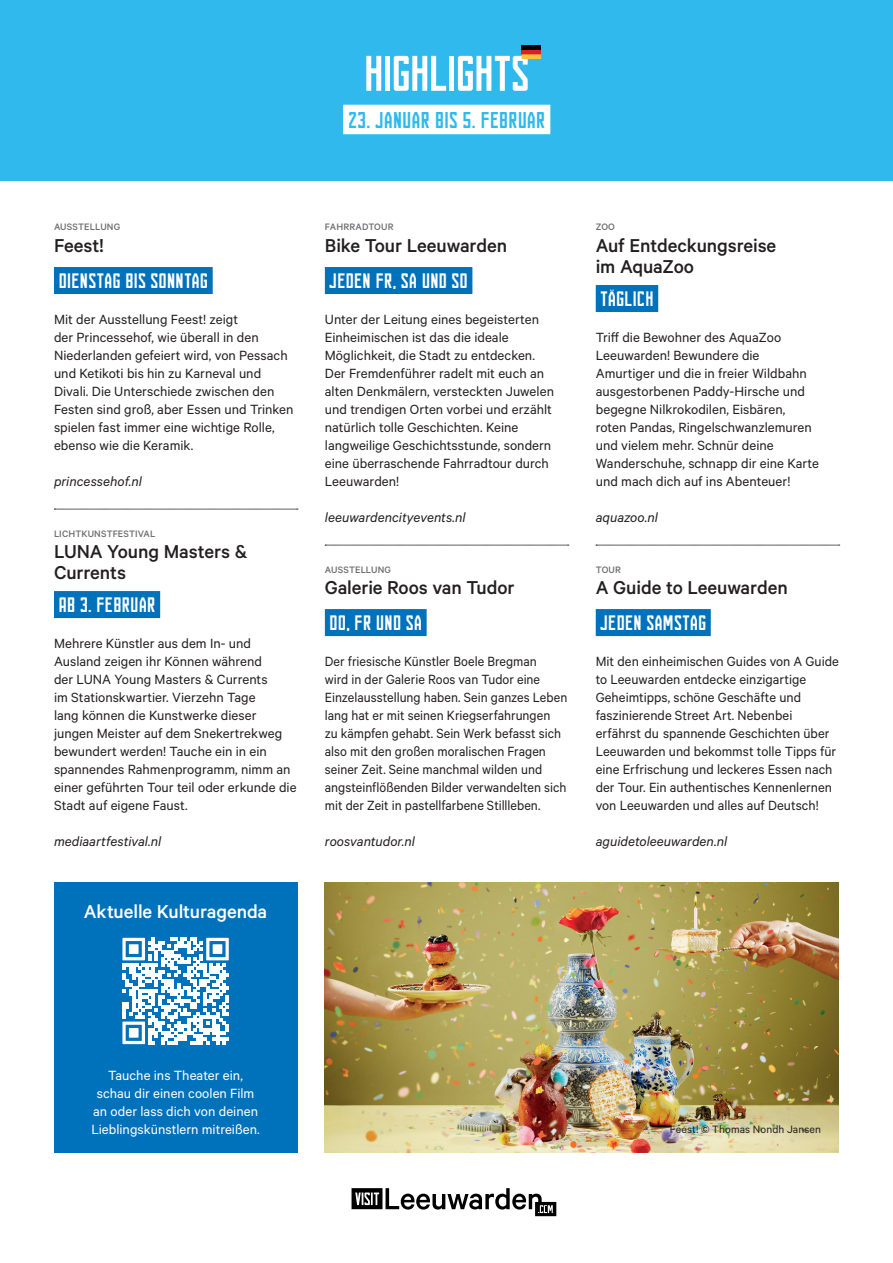
<style>
.page{position:relative;width:893px;height:1263px;background:#fff}
.page>*{position:absolute;margin:0;border:0;box-sizing:border-box;transform-origin:0 0}
.t1{font:condensed 50.25px "FUNCTION";letter-spacing:-.035em;color:#fff}
.t2{font:condensed 22.95px "FUNCTION";letter-spacing:-.005em;color:#2fb9ec}
.t3{font:500 21px/21px "Calibre";letter-spacing:-.01em;color:#231f20}
.t4{font:condensed 21px "FUNCTION";letter-spacing:-.005em;color:#fff}
.t5{font:500 21px "Calibre";letter-spacing:-.01em;color:#fff}
.t6{font:15px/18px "Calibre";color:#231f20}
.t7{font:15px/18px "Calibre";color:#231f20;scale:.95 1}
.t8{font:italic 15px "Calibre";color:#231f20}
.t9{font:15px/18px "Calibre";color:#fff;text-align:center}
.t10{font:12px "Calibre";letter-spacing:.01em;color:#231f20}
.t11{font:500 10.5px "Calibre";letter-spacing:.01em;color:#6c6d70}
</style>
<div class="page">
<div style="left:0;top:0;width:893px;height:180px;background:#2fb9ec"></div>
<div style="left:343px;top:105px;width:207px;height:29px;background:#fff"></div>
<svg style="left:352px;top:1188px;width:204px;height:28px"></svg>
<div style="left:522px;top:45px;width:19px;height:5px;background:#000001"></div>
<hr style="left:522px;top:50px;width:19px;height:4px;background:#da1f27">
<svg style="left:522px;top:54px;width:19px;height:5px"></svg>
<img style="left:325px;top:882px;width:514px;height:270px">
<div style="left:54px;top:882px;width:243px;height:270px;background:#0072bc"></div>
<svg style="left:122px;top:938px;width:107px;height:106px"></svg>
<div style="left:54px;top:267px;width:159px;height:27px;background:#0072bc"></div>
<svg style="left:54px;top:509px;width:244px;height:1px"></svg>
<div style="left:54px;top:591px;width:106px;height:27px;background:#0072bc"></div>
<div style="left:325px;top:267px;width:147px;height:27px;background:#0072bc"></div>
<svg style="left:325px;top:545px;width:244px;height:1px"></svg>
<div style="left:325px;top:609px;width:102px;height:27px;background:#0072bc"></div>
<div style="left:596px;top:285px;width:62px;height:27px;background:#0072bc"></div>
<svg style="left:596px;top:545px;width:244px;height:1px"></svg>
<div style="left:596px;top:609px;width:115px;height:27px;background:#0072bc"></div>
<h1 class="t1" style="left:363px;top:46px;width:168px">HIGHLIGHTS</h1>
<h2 class="t2" style="left:348px;top:107px;width:199px">23. JANUAR BIS 5. FEBRUAR</h2>
<p class="t11" style="left:54px;top:221px;width:68px">AUSSTELLUNG</p>
<h3 class="t3" style="left:54px;top:234px;width:51px">Feest!</h3>
<h3 class="t4" style="left:58px;top:269px;width:151px">DIENSTAG BIS SONNTAG</h3>
<p class="t6" style="left:54px;top:310px;width:241px">Mit der Ausstellung Feest! zeigt<br>der Princessehof, wie überall in den Niederlanden gefeiert wird, von Pessach und Ketikoti bis hin zu Karneval und Divali. Die Unterschiede zwischen den Festen sind groß, aber Essen und Trinken spielen fast immer eine wichtige Rolle, ebenso wie die Keramik.</p>
<p class="t8" style="left:54px;top:473px;width:89px">princessehof.nl</p>
<p class="t11" style="left:54px;top:528px;width:103px">LICHTKUNSTFESTIVAL</p>
<h3 class="t3" style="left:54px;top:540px;width:195px">LUNA Young Masters &amp;<br>Currents</h3>
<h3 class="t4" style="left:58px;top:593px;width:99px">AB 3. FEBRUAR</h3>
<p class="t6" style="left:54px;top:634px;width:244px">Mehrere Künstler aus dem In- und Ausland zeigen ihr Können während<br>der LUNA Young Masters &amp; Currents<br>im Stationskwartier. Vierzehn Tage<br>lang können die Kunstwerke dieser jungen Meister auf dem Snekertrekweg bewundert werden! Tauche ein in ein spannendes Rahmenprogramm, nimm an einer geführten Tour teil oder erkunde die Stadt auf eigene Faust.</p>
<p class="t8" style="left:54px;top:833px;width:109px">mediaartfestival.nl</p>
<h3 class="t5" style="left:84px;top:899px;width:185px">Aktuelle Kulturagenda</h3>
<p class="t11" style="left:325px;top:221px;width:70px">FAHRRADTOUR</p>
<h3 class="t3" style="left:325px;top:234px;width:184px">Bike Tour Leeuwarden</h3>
<h3 class="t4" style="left:329px;top:269px;width:140px">JEDEN FR, SA UND SO</h3>
<p class="t6" style="left:325px;top:310px;width:231px">Unter der Leitung eines begeisterten Einheimischen ist das die ideale Möglichkeit, die Stadt zu entdecken.<br>Der Fremdenführer radelt mit euch an alten Denkmälern, versteckten Juwelen und trendigen Orten vorbei und erzählt natürlich tolle Geschichten. Keine langweilige Geschichtsstunde, sondern eine überraschende Fahrradtour durch Leeuwarden!</p>
<p class="t8" style="left:325px;top:509px;width:142px">leeuwardencityevents.nl</p>
<p class="t11" style="left:325px;top:564px;width:68px">AUSSTELLUNG</p>
<h3 class="t3" style="left:325px;top:576px;width:191px">Galerie Roos van Tudor</h3>
<h3 class="t4" style="left:329px;top:611px;width:94px">DO, FR UND SA</h3>
<p class="t7" style="left:325px;top:652px;width:257px">Der friesische Künstler Boele Bregman<br>wird in der Galerie Roos van Tudor eine Einzelausstellung haben. Sein ganzes Leben lang hat er mit seinen Kriegserfahrungen<br>zu kämpfen gehabt. Sein Werk befasst sich also mit den großen moralischen Fragen seiner Zeit. Seine manchmal wilden und angsteinflößenden Bilder verwandelten sich mit der Zeit in pastellfarbene Stillleben.</p>
<p class="t8" style="left:325px;top:833px;width:92px">roosvantudor.nl</p>
<p class="t11" style="left:596px;top:221px;width:21px">ZOO</p>
<h3 class="t3" style="left:596px;top:234px;width:182px">Auf Entdeckungsreise im AquaZoo</h3>
<h3 class="t4" style="left:600px;top:287px;width:55px">TÄGLICH</h3>
<p class="t6" style="left:596px;top:328px;width:225px">Triff die Bewohner des AquaZoo Leeuwarden! Bewundere die Amurtiger und die in freier Wildbahn ausgestorbenen Paddy-Hirsche und begegne Nilkrokodilen, Eisbären, roten Pandas, Ringelschwanzlemuren und vielem mehr. Schnür deine Wanderschuhe, schnapp dir eine Karte und mach dich auf ins Abenteuer!</p>
<p class="t8" style="left:596px;top:509px;width:64px">aquazoo.nl</p>
<p class="t11" style="left:596px;top:564px;width:27px">TOUR</p>
<h3 class="t3" style="left:596px;top:576px;width:193px">A Guide to Leeuwarden</h3>
<h3 class="t4" style="left:600px;top:611px;width:108px">JEDEN SAMSTAG</h3>
<p class="t6" style="left:596px;top:652px;width:245px">Mit den einheimischen Guides von A Guide to Leeuwarden entdecke einzigartige Geheimtipps, schöne Geschäfte und faszinierende Street Art. Nebenbei erfährst du spannende Geschichten über Leeuwarden und bekommst tolle Tipps für eine Erfrischung und leckeres Essen nach der Tour. Ein authentisches Kennenlernen von Leeuwarden und alles auf Deutsch!</p>
<p class="t8" style="left:596px;top:833px;width:133px">aguidetoleeuwarden.nl</p>
<p class="t9" style="left:91px;top:1066px;width:170px">Tauche ins Theater ein, schau dir einen coolen Film an oder lass dich von deinen<br>Lieblingskünstlern mitreißen.</p>
<p class="t10" style="left:670px;top:1122px;width:153px">Feest! © Thomas Nondh Jansen</p>
</div>
